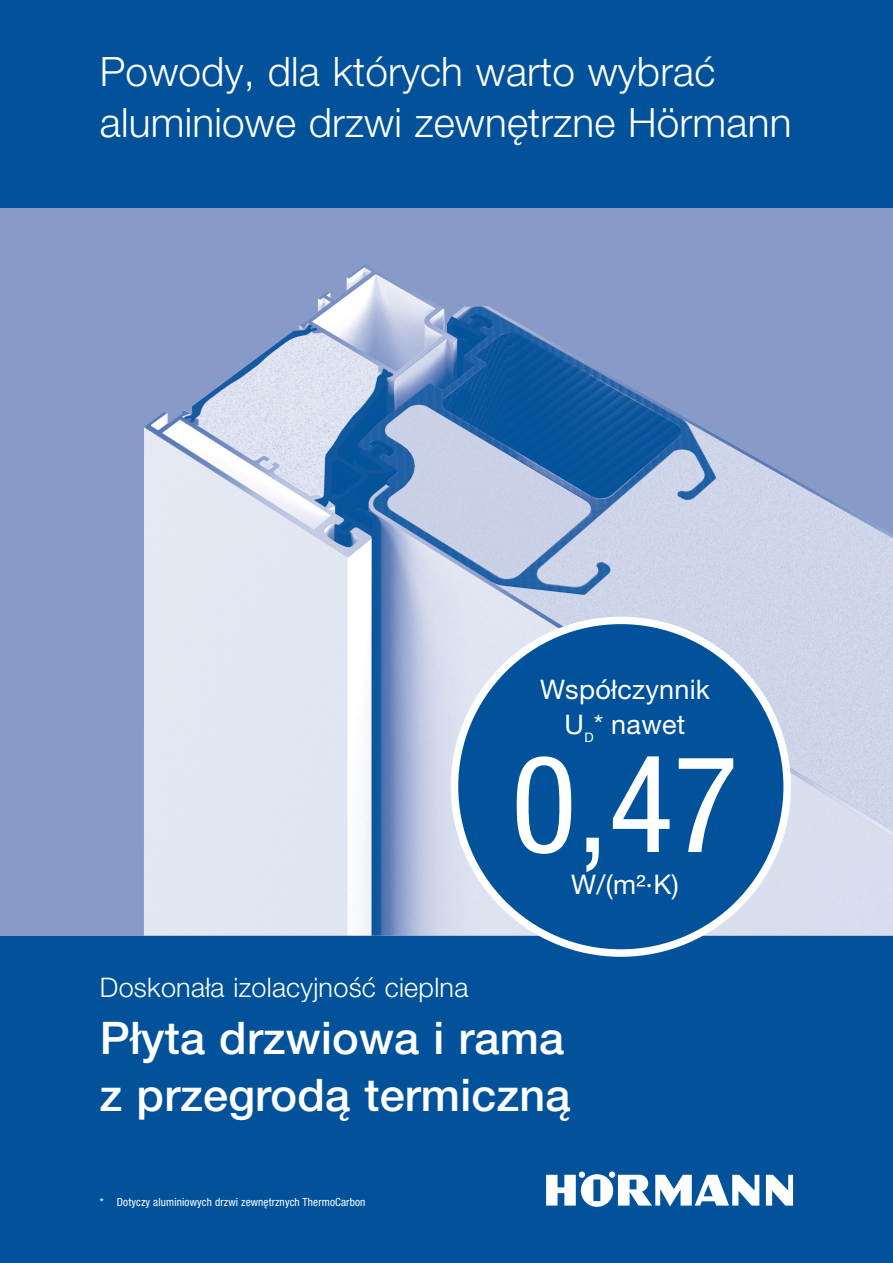
<style>
.page{position:relative;width:893px;height:1263px;background:#01529a}
.page>*{position:absolute;margin:0;border:0;box-sizing:border-box;transform-origin:0 0}
.t1{font:condensed 135px "Hoermann Helvetica Neue";color:#fff}
.t2{font:500 45px/57px "Hoermann Helvetica Neue";letter-spacing:.005em;color:#fff}
.t3{font:300 40.5px/51px "Hoermann Helvetica Neue";letter-spacing:.005em;color:#fff}
.t4{font:300 27px "Hoermann Helvetica Neue";letter-spacing:.01em;color:#fff}
.t5{font:27px/35.2px "Hoermann Helvetica Neue Rm";letter-spacing:.01em;color:#fff;text-align:center}
.t6{font:condensed 11.25px "Hoermann Helvetica Neue";letter-spacing:.01em;color:#fff}
</style>
<div class="page">
<div style="left:0;top:208px;width:893px;height:727px;background:#879ac8"></div>
<img style="left:144px;top:264px;width:749px;height:671px">
<div style="left:454px;top:620px;width:333px;height:333px;background:#01529a;border-radius:50%"></div>
<div style="left:451px;top:617px;width:340px;height:340px;border:8px solid #fff;border-radius:50%"></div>
<svg style="left:766px;top:1175px;width:27px;height:30px"></svg>
<svg style="left:546px;top:1171px;width:213px;height:36px"></svg>
<p class="t3" style="left:100px;top:44px;width:693px">Powody, dla których warto wybrać aluminiowe drzwi zewnętrzne Hörmann</p>
<p class="t5" style="left:540px;top:670px;width:171px">Współczynnik<br>U<sub>D</sub>* nawet</p>
<h1 class="t1" style="left:512px;top:712px;width:228px">0,47</h1>
<p class="t5" style="left:571px;top:864px;width:109px">W/(m²·K)</p>
<p class="t4" style="left:100px;top:969px;width:370px">Doskonała izolacyjność cieplna</p>
<p class="t2" style="left:100px;top:1007px;width:472px">Płyta drzwiowa i rama z przegrodą termiczną</p>
<p class="t6" style="left:100px;top:1194px;width:267px">* Dotyczy aluminiowych drzwi zewnętrznych ThermoCarbon</p>
</div>
